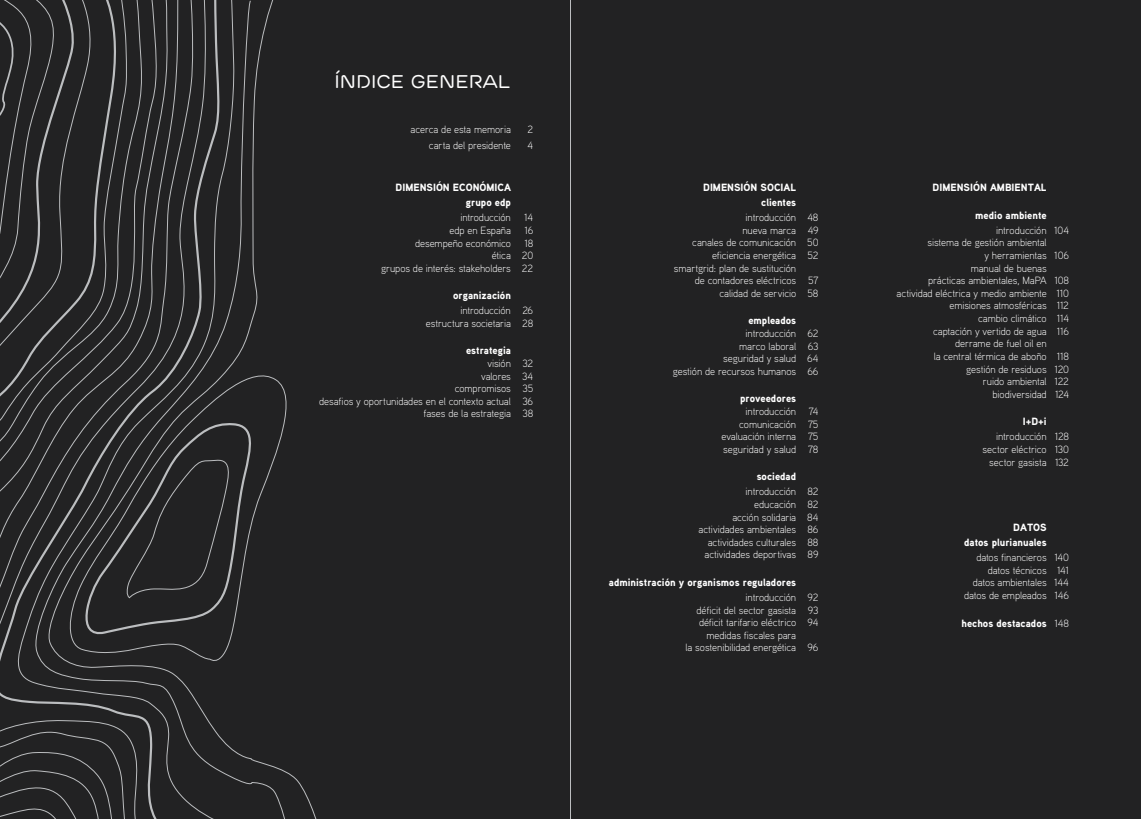
<style>
.page{position:relative;width:1141px;height:819px;background:#222223}
.page>*{position:absolute;margin:0;border:0;box-sizing:border-box;transform-origin:0 0}
.t1{font:18.38px "EDP Preon";color:#fff}
.t2{font:300 10.5px/12.6px "Aaux Pro";letter-spacing:-.01em;color:#fff;text-align:right}
.t3{font:900 10.5px/15px "Aaux Pro";color:#fff;text-align:right}
.s1{font-weight:300}
</style>
<div class="page">
<svg style="left:209px;top:0;width:50px;height:819px"></svg>
<svg style="left:23px;top:0;width:186px;height:819px"></svg>
<svg style="left:0;top:412px;width:23px;height:405px"></svg>
<svg style="left:0;top:0;width:123px;height:412px"></svg>
<svg style="left:66px;top:363px;width:221px;height:307px"></svg>
<svg style="left:75px;top:420px;width:180px;height:219px"></svg>
<hr style="left:570px;top:0;width:1px;height:819px;background:#bcbec0">
<h1 class="t1" style="left:334px;top:69px;width:177px">ÍNDICE GENERAL</h1>
<p class="t2" style="left:411px;top:123px;width:102px">acerca de esta memoria</p>
<p class="t2" style="left:528px;top:123px;width:7px">2</p>
<p class="t2" style="left:429px;top:138px;width:83px">carta del presidente</p>
<p class="t2" style="left:528px;top:138px;width:7px">4</p>
<p class="t3" style="left:396px;top:179px;width:117px">DIMENSIÓN ECONÓMICA grupo edp</p>
<p class="t2" style="left:460px;top:211px;width:52px">introducción</p>
<p class="t2" style="left:524px;top:211px;width:10px">14</p>
<p class="t2" style="left:449px;top:224px;width:63px">edp en España</p>
<p class="t2" style="left:524px;top:224px;width:10px">16</p>
<p class="t2" style="left:415px;top:236px;width:97px">desempeño económico</p>
<p class="t2" style="left:381px;top:236px;width:154px">18<br>ética 20<br>grupos de interés: stakeholders 22</p>
<p class="t3" style="left:453px;top:288px;width:59px">organización</p>
<p class="t2" style="left:426px;top:304px;width:109px">introducción 26 estructura societaria 28</p>
<p class="t3" style="left:466px;top:343px;width:46px">estrategia</p>
<p class="t2" style="left:319px;top:357px;width:216px">visión 32<br>valores 34<br>compromisos 35<br>desafios y oportunidades en el contexto actual 36 fases de la estrategia 38</p>
<p class="t3" style="left:703px;top:179px;width:95px">DIMENSIÓN SOCIAL clientes</p>
<p class="t2" style="left:746px;top:211px;width:74px">introducción 48</p>
<p class="t2" style="left:742px;top:223px;width:78px">nueva marca 49</p>
<p class="t2" style="left:692px;top:236px;width:128px">canales de comunicación 50</p>
<p class="t2" style="left:712px;top:249px;width:108px">eficiencia energética 52</p>
<p class="t2" style="left:674px;top:261px;width:124px">smartgrid: plan de sustitución</p>
<p class="t2" style="left:695px;top:274px;width:125px">de contadores eléctricos 57</p>
<p class="t2" style="left:719px;top:286px;width:101px">calidad de servicio 58</p>
<p class="t3" style="left:748px;top:313px;width:49px">empleados</p>
<p class="t2" style="left:673px;top:327px;width:147px">introducción 62<br>marco laboral 63<br>seguridad y salud 64<br>gestión de recursos humanos 66</p>
<p class="t3" style="left:740px;top:391px;width:58px">proveedores</p>
<p class="t2" style="left:722px;top:404px;width:99px">introducción 74 comunicación 75 evaluación interna 75 seguridad y salud 78</p>
<p class="t3" style="left:757px;top:468px;width:41px">sociedad</p>
<p class="t2" style="left:699px;top:485px;width:121px">introducción 82<br>educación 82<br>acción solidaria 84 actividades ambientales 86 actividades culturales 88 actividades deportivas 89</p>
<p class="t3" style="left:609px;top:574px;width:189px">administración y organismos reguladores</p>
<p class="t2" style="left:746px;top:590px;width:74px">introducción 92</p>
<p class="t2" style="left:697px;top:603px;width:123px">déficit del sector gasista 93</p>
<p class="t2" style="left:699px;top:616px;width:121px">déficit tarifario eléctrico 94</p>
<p class="t2" style="left:706px;top:628px;width:91px">medidas fiscales para</p>
<p class="t2" style="left:685px;top:641px;width:134px">la sostenibilidad energética 96</p>
<p class="t3" style="left:933px;top:179px;width:116px">DIMENSIÓN AMBIENTAL</p>
<p class="t3" style="left:975px;top:207px;width:73px">medio ambiente</p>
<p class="t2" style="left:996px;top:223px;width:74px">introducción 104</p>
<p class="t2" style="left:928px;top:236px;width:121px">sistema de gestión ambiental</p>
<p class="t2" style="left:984px;top:249px;width:86px">y herramientas 106</p>
<p class="t2" style="left:971px;top:261px;width:77px">manual de buenas</p>
<p class="t2" style="left:928px;top:274px;width:112px">prácticas ambientales, MaPA</p>
<p class="t2" style="left:1054px;top:274px;width:16px">108</p>
<p class="t2" style="left:897px;top:286px;width:174px">actividad eléctrica y medio ambiente 110</p>
<p class="t2" style="left:949px;top:299px;width:121px">emisiones atmosféricas 112</p>
<p class="t2" style="left:978px;top:312px;width:92px">cambio climático 114</p>
<p class="t2" style="left:933px;top:324px;width:138px">captación y vertido de agua 116</p>
<p class="t2" style="left:955px;top:337px;width:93px">derrame de fuel oil en</p>
<p class="t2" style="left:934px;top:349px;width:137px">la central térmica de aboño 118</p>
<p class="t2" style="left:966px;top:362px;width:104px">gestión de residuos 120</p>
<p class="t2" style="left:983px;top:375px;width:88px">ruido ambiental 122</p>
<p class="t2" style="left:993px;top:387px;width:78px">biodiversidad 124</p>
<p class="t3" style="left:1023px;top:413px;width:25px">I+D+i</p>
<p class="t2" style="left:983px;top:430px;width:88px">introducción 128 sector eléctrico 130 sector gasista 132</p>
<p class="t3" style="left:964px;top:519px;width:84px">DATOS<br>datos plurianuales</p>
<p class="t2" style="left:964px;top:550px;width:106px">datos financieros 140 datos técnicos 141 datos ambientales 144 datos de empleados 146</p>
<p class="t3" style="left:962px;top:615px;width:109px">hechos destacados <span class="s1">148</span></p>
</div>
